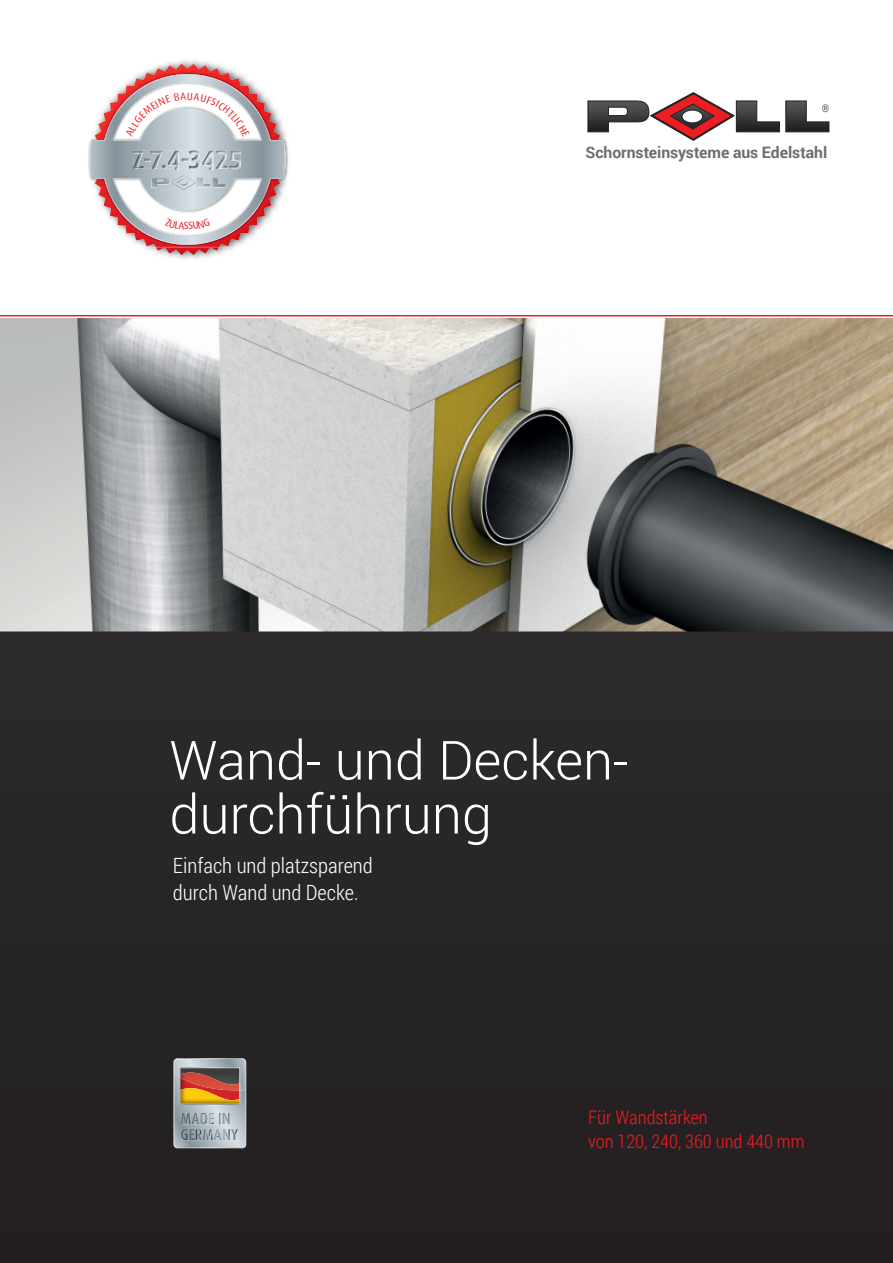
<style>
.page{position:relative;width:893px;height:1263px;background:#fff}
.page>*{position:absolute;margin:0;border:0;box-sizing:border-box;transform-origin:0 0}
.t1{font:300 54px/54px "Roboto";color:#fff}
.t2{font:300 21px/27px "Roboto Condensed";color:#fff}
.t3{font:300 18.75px/24px "Roboto Condensed";color:#ee1d23}
.t4{font:700 15.75px "Roboto";letter-spacing:-.005em;color:#6c6d70}
.t5{font:300 10.5px "Roboto Condensed";color:#231f20}
</style>
<div class="page">
<img style="left:0;top:318px;width:893px;height:313px">
<div style="left:0;top:631px;width:893px;height:632px;background:#272425"></div>
<hr style="left:0;top:315px;width:893px;height:1px;background:#ee1d23">
<svg style="left:587px;top:92px;width:242px;height:49px"></svg>
<img style="left:144px;top:60px;width:145px;height:199px">
<img style="left:156px;top:247px;width:63px;height:8px">
<img style="left:156px;top:64px;width:63px;height:8px">
<img style="left:88px;top:72px;width:200px;height:175px">
<img style="left:147px;top:246px;width:81px;height:1px">
<svg style="left:174px;top:1058px;width:72px;height:90px;background:#ac9a8e"></svg>
<svg style="left:89px;top:74px;width:197px;height:171px"></svg>
<p class="t5" style="left:822px;top:101px;width:9px">®</p>
<p class="t4" style="left:585px;top:141px;width:243px">Schornsteinsysteme aus Edelstahl</p>
<h1 class="t1" style="left:169px;top:731px;width:461px">Wand- und Decken&shy;durchführung</h1>
<p class="t2" style="left:173px;top:851px;width:201px">Einfach und platzsparend durch Wand und Decke.</p>
<p class="t3" style="left:588px;top:1105px;width:218px">Für Wandstärken<br>von 120, 240, 360 und 440 mm</p>
</div>
